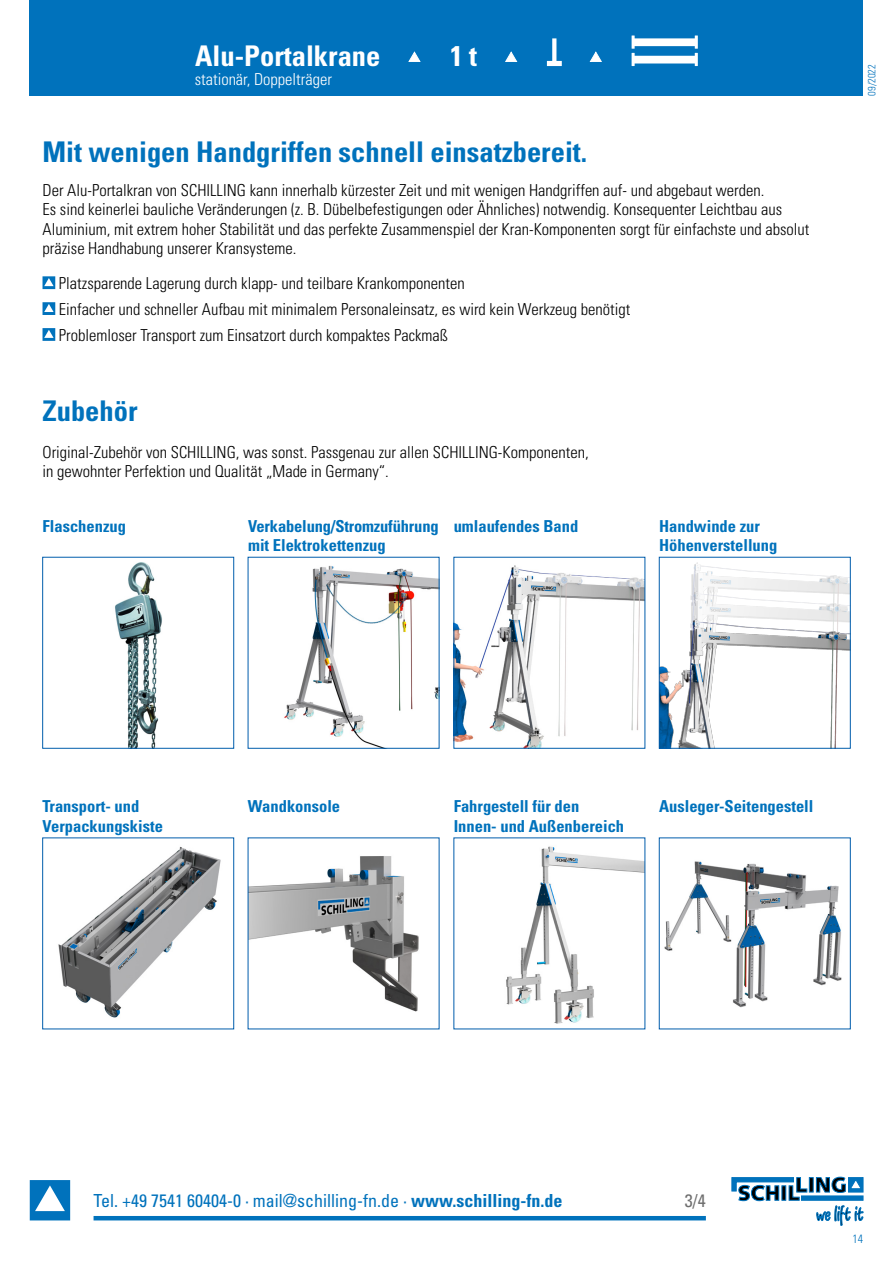
<style>
.page{position:relative;width:893px;height:1263px;background:#fff}
.page>*{position:absolute;margin:0;border:0;box-sizing:border-box;transform-origin:0 0}
.t1{font:700 condensed 28.5px "Univers";color:#0072bc}
.t2{font:700 condensed 28.5px "Univers";color:#fff}
.t3{font:condensed 18px "Univers";color:#0072bc}
.t4{font:condensed 18px "Univers";color:#6e6e6e}
.t5{font:300 condensed 16.5px/19.5px "Univers";color:#000}
.t6{font:700 condensed 16.5px/19.5px "Univers";color:#0072bc}
.t7{font:300 condensed 16.5px "Univers";color:#fff}
.t8{font:300 condensed 12px "Univers";color:#0072bc}
.t9{font:300 condensed 10.5px "Univers";color:#0072bc}
.s1{font-weight:700}
</style>
<div class="page">
<svg style="left:43px;top:276px;width:12px;height:13px"></svg>
<svg style="left:43px;top:302px;width:12px;height:13px"></svg>
<svg style="left:43px;top:328px;width:12px;height:13px"></svg>
<hr style="left:94px;top:1216px;width:612px;height:4px;background:#0072bc">
<svg style="left:30px;top:1180px;width:40px;height:40px"></svg>
<div style="left:809px;top:1177px;width:4px;height:15px;border:1px solid #0072bc"></div>
<hr style="left:801px;top:1196px;width:62px;height:4px;background:#0072bc">
<svg style="left:732px;top:1177px;width:75px;height:24px"></svg>
<svg style="left:816px;top:1177px;width:47px;height:16px"></svg>
<svg style="left:816px;top:1205px;width:47px;height:21px"></svg>
<img style="left:115px;top:562px;width:47px;height:184px">
<img style="left:456px;top:565px;width:187px;height:181px">
<img style="left:661px;top:562px;width:187px;height:184px">
<div style="left:659px;top:557px;width:191px;height:191px;border:1px solid #005dac"></div>
<img style="left:506px;top:846px;width:137px;height:178px">
<img style="left:664px;top:861px;width:178px;height:147px">
<img style="left:58px;top:846px;width:163px;height:172px">
<img style="left:250px;top:856px;width:169px;height:156px">
<img style="left:284px;top:565px;width:153px;height:181px">
<div style="left:30px;top:0;width:833px;height:96px;background:#0072bc"></div>
<svg style="left:409px;top:52px;width:11px;height:10px"></svg>
<svg style="left:505px;top:52px;width:12px;height:10px"></svg>
<svg style="left:547px;top:38px;width:15px;height:28px"></svg>
<svg style="left:590px;top:52px;width:11px;height:10px"></svg>
<svg style="left:632px;top:36px;width:66px;height:30px"></svg>
<h1 class="t2" style="left:195px;top:38px;width:187px">Alu-Portalkrane</h1>
<h1 class="t2" style="left:450px;top:38px;width:28px">1 t</h1>
<p class="t7" style="left:195px;top:69px;width:139px">stationär, Doppelträger</p>
<h1 class="t1" style="left:43px;top:135px;width:546px">Mit wenigen Handgriffen schnell einsatzbereit.</h1>
<p class="t5" style="left:43px;top:180px;width:768px">Der Alu-Portalkran von SCHILLING kann innerhalb kürzester Zeit und mit wenigen Handgriffen auf- und abgebaut werden.<br>Es sind keinerlei bauliche Veränderungen (z. B. Dübelbefestigungen oder Ähnliches) notwendig. Konsequenter Leichtbau aus Aluminium, mit extrem hoher Stabilität und das perfekte Zusammenspiel der Kran-Komponenten sorgt für einfachste und absolut präzise Handhabung unserer Kransysteme.</p>
<p class="t5" style="left:59px;top:270px;width:573px;line-height:26px">Platzsparende Lagerung durch klapp- und teilbare Krankomponenten<br>Einfacher und schneller Aufbau mit minimalem Personaleinsatz, es wird kein Werkzeug benötigt<br>Problemloser Transport zum Einsatzort durch kompaktes Packmaß</p>
<h1 class="t1" style="left:43px;top:393px;width:96px">Zubehör</h1>
<p class="t5" style="left:43px;top:442px;width:548px">Original-Zubehör von SCHILLING, was sonst. Passgenau zur allen SCHILLING-Komponenten, in gewohnter Perfektion und Qualität „Made in Germany“.</p>
<p class="t6" style="left:248px;top:516px;width:192px">Verkabelung/Stromzuführung mit Elektrokettenzug</p>
<p class="t6" style="left:43px;top:516px;width:85px">Flaschenzug</p>
<p class="t6" style="left:454px;top:516px;width:126px">umlaufendes Band</p>
<p class="t6" style="left:659px;top:516px;width:120px">Handwinde zur<br>Höhenverstellung</p>
<p class="t9" style="left:866px;top:96px;width:33px;rotate:-90deg">09/2022</p>
<p class="t6" style="left:43px;top:796px;width:98px">Transport- und</p>
<p class="t6" style="left:659px;top:796px;width:156px">Ausleger-Seitengestell</p>
<p class="t6" style="left:43px;top:816px;width:122px">Verpackungskiste</p>
<p class="t6" style="left:454px;top:796px;width:172px">Fahrgestell für den<br>Innen- und Außenbereich</p>
<p class="t6" style="left:248px;top:796px;width:94px">Wandkonsole</p>
<p class="t3" style="left:94px;top:1190px;width:470px">Tel. +49 7541 60404-0 · mail@schilling-fn.de · <span class="s1">www.schilling-fn.de</span></p>
<p class="t4" style="left:685px;top:1190px;width:22px">3/4</p>
<p class="t8" style="left:852px;top:1231px;width:12px">14</p>
</div>
